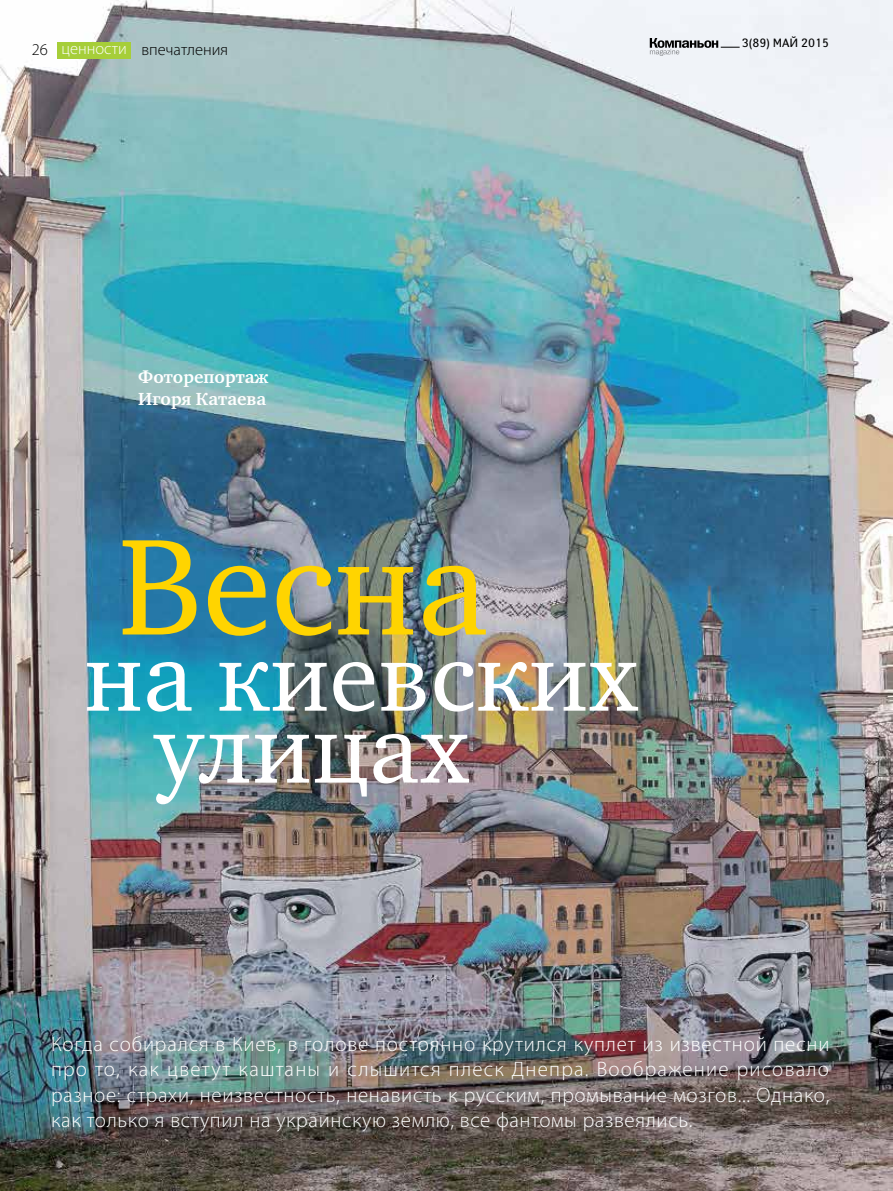
<style>
.page{position:relative;width:893px;height:1191px;background:#fff}
.page>*{position:absolute;margin:0;border:0;box-sizing:border-box;transform-origin:0 0}
.t1{font:140.25px "Charter ITC";color:#ffd400}
.t2{font:99.45px/71.8px "Charter ITC";color:#fff}
.t3{font:300 21px/25.5px "Myriad Pro";letter-spacing:.03em;color:#fff;text-align:justify}
.t4{font:700 18px/22.5px "Charter ITC";color:#fff}
.t5{font:300 16.5px "Myriad Pro";color:#000}
.t6{font:12px "Yanus";color:#000}
.s1{color:#fff}
</style>
<div class="page">
<img style="left:0;top:0;width:893px;height:1191px">
<svg style="left:650px;top:38px;width:90px;height:18px"></svg>
<div style="left:57px;top:42px;width:74px;height:17px;background:#a6ce39"></div>
<p class="t5" style="left:32px;top:40px;width:18px">26</p>
<p class="t5" style="left:62px;top:40px;width:168px"><span class="s1">ценности</span> впечатления</p>
<p class="t6" style="left:742px;top:36px;width:89px">3(89) МАЙ 2015</p>
<p class="t4" style="left:138px;top:365px;width:132px">Фоторепортаж<br>Игоря Катаева</p>
<h1 class="t1" style="left:118px;top:499px;width:372px">Весна</h1>
<h2 class="t2" style="left:153px;top:640px;width:486px;text-indent:-69px">на киевских улицах</h2>
<p class="t3" style="left:51px;top:1030px;width:780px">Когда собирался в Киев, в голове постоянно крутился куплет из известной песни про то, как цветут каштаны и слышится плеск Днепра. Воображение рисовало разное: страхи, неизвестность, ненависть к русским, промывание мозгов... Однако, как только я вступил на украинскую землю, все фантомы развеялись.</p>
</div>
